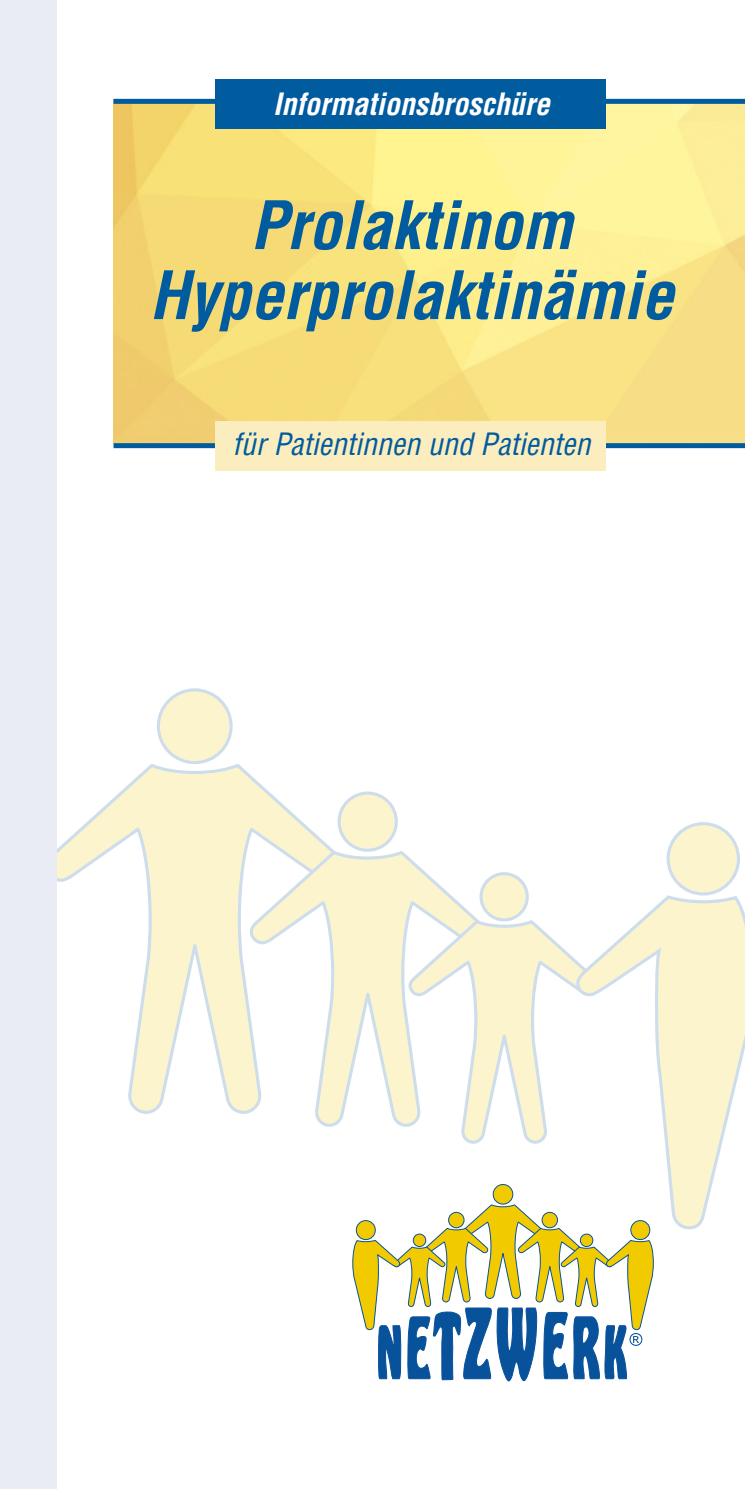
<style>
.page{position:relative;width:745px;height:1489px;background:#fff}
.page>*{position:absolute;margin:0;border:0;box-sizing:border-box;transform-origin:0 0}
.t1{font:italic 700 condensed 65px/70px "Helvetica";color:#005b9f;text-align:center}
.t2{font:italic condensed 30px "Helvetica";color:#005b9f}
.t3{font:italic 700 condensed 30px "Helvetica";color:#fff}
</style>
<div class="page">
<div style="left:158px;top:690px;width:73px;height:72px;background:#fcf4cd;border-radius:50%"></div>
<div style="left:157px;top:688px;width:75px;height:76px;border:3px solid #07529a;border-radius:50%"></div>
<svg style="left:57px;top:761px;width:288px;height:353px"></svg>
<svg style="left:339px;top:793px;width:57px;height:57px;background:#f9f2ce"></svg>
<div style="left:337px;top:791px;width:60px;height:60px;border:3px solid #07529a;border-radius:50%"></div>
<svg style="left:248px;top:848px;width:239px;height:279px"></svg>
<svg style="left:480px;top:873px;width:47px;height:46px;background:#f8f2cf"></svg>
<div style="left:479px;top:872px;width:49px;height:49px;border:3px solid #07529a;border-radius:50%"></div>
<svg style="left:407px;top:917px;width:167px;height:227px"></svg>
<svg style="left:667px;top:823px;width:71px;height:71px;background:#f8f2ce"></svg>
<div style="left:666px;top:822px;width:73px;height:73px;border:3px solid #07529a;border-radius:50%"></div>
<svg style="left:574px;top:893px;width:170px;height:336px"></svg>
<img style="left:113px;top:104px;width:631px;height:339px">
<div style="left:113px;top:99px;width:631px;height:5px;background:#005b9f"></div>
<div style="left:215px;top:79px;width:390px;height:50px;background:#005b9f"></div>
<div style="left:113px;top:443px;width:631px;height:5px;background:#005b9f"></div>
<div style="left:215px;top:421px;width:390px;height:50px;background:#fbedbd"></div>
<div style="left:0;top:0;width:57px;height:1488px;background:#e9ebf5"></div>
<div style="left:493px;top:1184px;width:19px;height:20px;background:#f1cb00;border-radius:50%"></div>
<div style="left:492px;top:1184px;width:21px;height:20px;border:1px solid #07529a;border-radius:50%"></div>
<svg style="left:352px;top:1203px;width:301px;height:177px"></svg>
<p class="t3" style="left:273px;top:85px;width:278px">Informationsbroschüre</p>
<p class="t1" style="left:149px;top:190px;width:525px">Prolaktinom<br>Hyperprolaktinämie</p>
<p class="t2" style="left:232px;top:425px;width:359px">für Patientinnen und Patienten</p>
</div>
